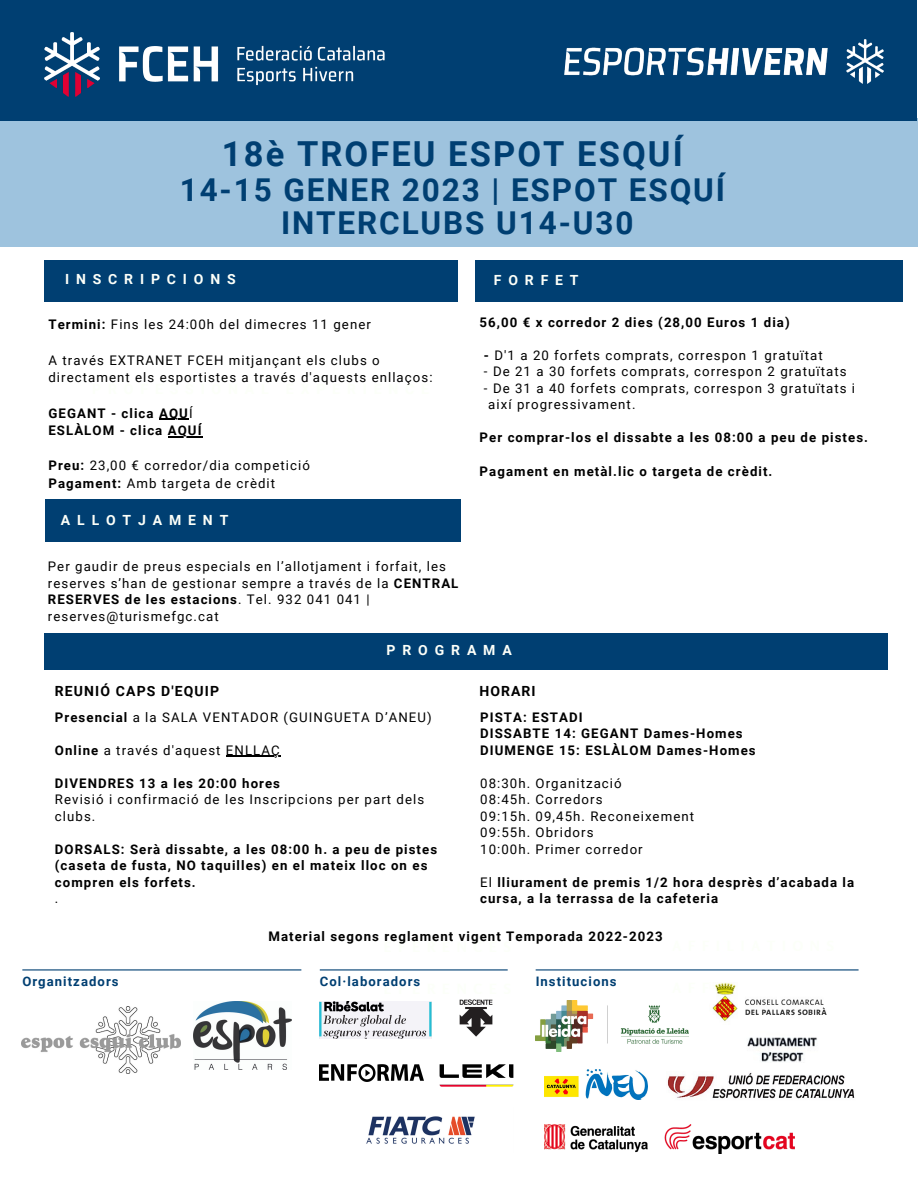
<style>
.page{position:relative;width:918px;height:1188px;background:#fff}
.page>*{position:absolute;margin:0;border:0;box-sizing:border-box;transform-origin:0 0}
.t1{font:700 34.5px "Roboto";letter-spacing:.06em;color:#003f72}
.t2{font:700 31.5px/32.7px "Roboto";letter-spacing:.06em;color:#003f72;text-align:center}
.t3{font:700 13.95px "Roboto";letter-spacing:.49em;color:#fcfff9}
.t4{font:700 13.95px "Roboto";letter-spacing:.08em;color:#000}
.t5{font:13.2px/16.5px "Roboto";letter-spacing:.08em;color:#000}
.t6{font:700 13.2px/16.5px "Roboto";letter-spacing:.08em;color:#000}
.t7{font:700 13.05px "Roboto";letter-spacing:.08em;color:#003f72}
.s1{font-weight:700}
.s2{font-weight:400}
</style>
<div class="page">
<div style="left:44px;top:260px;width:414px;height:42px;background:#003f72"></div>
<div style="left:475px;top:260px;width:428px;height:42px;background:#003f72"></div>
<div style="left:46px;top:500px;width:415px;height:41px;background:#003f72"></div>
<div style="left:44px;top:633px;width:843px;height:36px;background:#003f72"></div>
<hr style="left:226px;top:756px;width:55px;height:1px;background:#000">
<hr style="left:159px;top:419px;width:30px;height:1px;background:#000">
<hr style="left:168px;top:436px;width:35px;height:1px;background:#000">
<img style="left:320px;top:1002px;width:111px;height:37px">
<img style="left:667px;top:1072px;width:188px;height:27px">
<img style="left:545px;top:1069px;width:102px;height:31px">
<img style="left:459px;top:999px;width:34px;height:38px">
<img style="left:320px;top:1065px;width:103px;height:17px">
<img style="left:545px;top:1124px;width:249px;height:29px">
<hr style="left:320px;top:969px;width:188px;height:2px;background:#003f72">
<hr style="left:536px;top:969px;width:323px;height:2px;background:#003f72">
<hr style="left:22px;top:969px;width:279px;height:2px;background:#003f72">
<img style="left:439px;top:1064px;width:74px;height:23px">
<img style="left:366px;top:1116px;width:109px;height:28px">
<img style="left:194px;top:1002px;width:98px;height:67px">
<img style="left:536px;top:1001px;width:153px;height:51px">
<img style="left:712px;top:983px;width:115px;height:38px">
<img style="left:747px;top:1037px;width:70px;height:25px">
<img style="left:22px;top:1006px;width:158px;height:68px">
<div style="left:0;top:118px;width:918px;height:128px;background:#9ec3de"></div>
<div style="left:0;top:0;width:917px;height:120px;background:#003f72"></div>
<img style="left:44px;top:32px;width:341px;height:64px">
<img style="left:564px;top:39px;width:320px;height:44px">
<h1 class="t1" style="left:222px;top:134px;width:462px">18è TROFEU ESPOT ESQUÍ</h1>
<h2 class="t2" style="left:180px;top:174px;width:547px">14-15 GENER 2023 | ESPOT ESQUÍ<br>INTERCLUBS U14-U30</h2>
<p class="t3" style="left:65px;top:272px;width:172px">INSCRIPCIONS</p>
<p class="t3" style="left:494px;top:272px;width:86px">FORFET</p>
<p class="t6" style="left:480px;top:314px;width:312px">56,00 € x corredor 2 dies (28,00 Euros 1 dia)</p>
<p class="t5" style="left:484px;top:347px;width:340px"><span class="s1">-</span> D'1 a 20 forfets comprats, correspon 1 gratuïtat</p>
<p class="t5" style="left:484px;top:364px;width:364px">- De 21 a 30 forfets comprats, correspon 2 gratuïtats</p>
<p class="t5" style="left:488px;top:380px;width:368px;text-indent:-4px">- De 31 a 40 forfets comprats, correspon 3 gratuïtats i així progressivament.</p>
<p class="t6" style="left:480px;top:430px;width:390px">Per comprar-los el dissabte a les 08:00 a peu de pistes.</p>
<p class="t6" style="left:480px;top:463px;width:294px">Pagament en metàl.lic o targeta de crèdit.</p>
<p class="t5" style="left:48px;top:317px;width:324px"><span class="s1">Termini:</span> Fins les 24:00h del dimecres 11 gener</p>
<p class="t5" style="left:48px;top:351px;width:386px;line-height:17.7px">A través EXTRANET FCEH mitjançant els clubs o directament els esportistes a través d'aquests enllaços:</p>
<p class="t6" style="left:48px;top:404px;width:155px;line-height:17.7px">GEGANT - clica AQU<span class="s2">Í<br></span>ESLÀLOM - clica AQUÍ</p>
<p class="t5" style="left:48px;top:457px;width:263px;line-height:17.7px"><span class="s1">Preu:</span> 23,00 € corredor/dia competició<br><span class="s1">Pagament:</span> Amb targeta de crèdit</p>
<p class="t3" style="left:61px;top:512px;width:169px">ALLOTJAMENT</p>
<p class="t5" style="left:48px;top:558px;width:412px">Per gaudir de preus especials en l’allotjament i forfait, les reserves s’han de gestionar sempre a través de la <span class="s1">CENTRAL RESERVES de les estacions</span>. Tel. 932 041 041 | reserves@turismefgc.cat</p>
<p class="t3" style="left:387px;top:642px;width:127px">PROGRAMA</p>
<p class="t4" style="left:55px;top:683px;width:166px">REUNIÓ CAPS D'EQUIP</p>
<p class="t4" style="left:480px;top:683px;width:57px">HORARI</p>
<p class="t5" style="left:55px;top:709px;width:378px"><span class="s1">Presencial</span> a la SALA VENTADOR (GUINGUETA D’ANEU)</p>
<p class="t5" style="left:55px;top:742px;width:226px"><span class="s1">Online</span> a través d'aquest ENLLAÇ</p>
<p class="t6" style="left:55px;top:775px;width:227px">DIVENDRES 13 a les 20:00 hores</p>
<p class="t5" style="left:55px;top:792px;width:371px">Revisió i confirmació de les Inscripcions per part dels clubs.</p>
<p class="t6" style="left:55px;top:841px;width:384px">DORSALS: Serà dissabte, a les 08:00 h. a peu de pistes (caseta de fusta, NO taquilles) en el mateix lloc on es compren els forfets.</p>
<p class="t5" style="left:55px;top:891px;width:5px">.</p>
<p class="t6" style="left:480px;top:709px;width:277px">PISTA: ESTADI<br>DISSABTE 14: GEGANT Dames-Homes<br>DIUMENGE 15: ESLÀLOM Dames-Homes</p>
<p class="t5" style="left:480px;top:775px;width:215px">08:30h. Organització<br>08:45h. Corredors<br>09:15h. 09,45h. Reconeixement<br>09:55h. Obridors<br>10:00h. Primer corredor</p>
<p class="t6" style="left:480px;top:874px;width:376px"><span class="s2">El</span> lliurament de premis 1/2 hora desprès d’acabada la cursa, a la terrassa de la cafeteria</p>
<p class="t6" style="left:268px;top:928px;width:396px">Material segons reglament vigent Temporada 2022-2023</p>
<p class="t7" style="left:22px;top:974px;width:98px">Organitzadors</p>
<p class="t7" style="left:320px;top:974px;width:102px">Col·laboradors</p>
<p class="t7" style="left:536px;top:974px;width:82px">Institucions</p>
</div>
